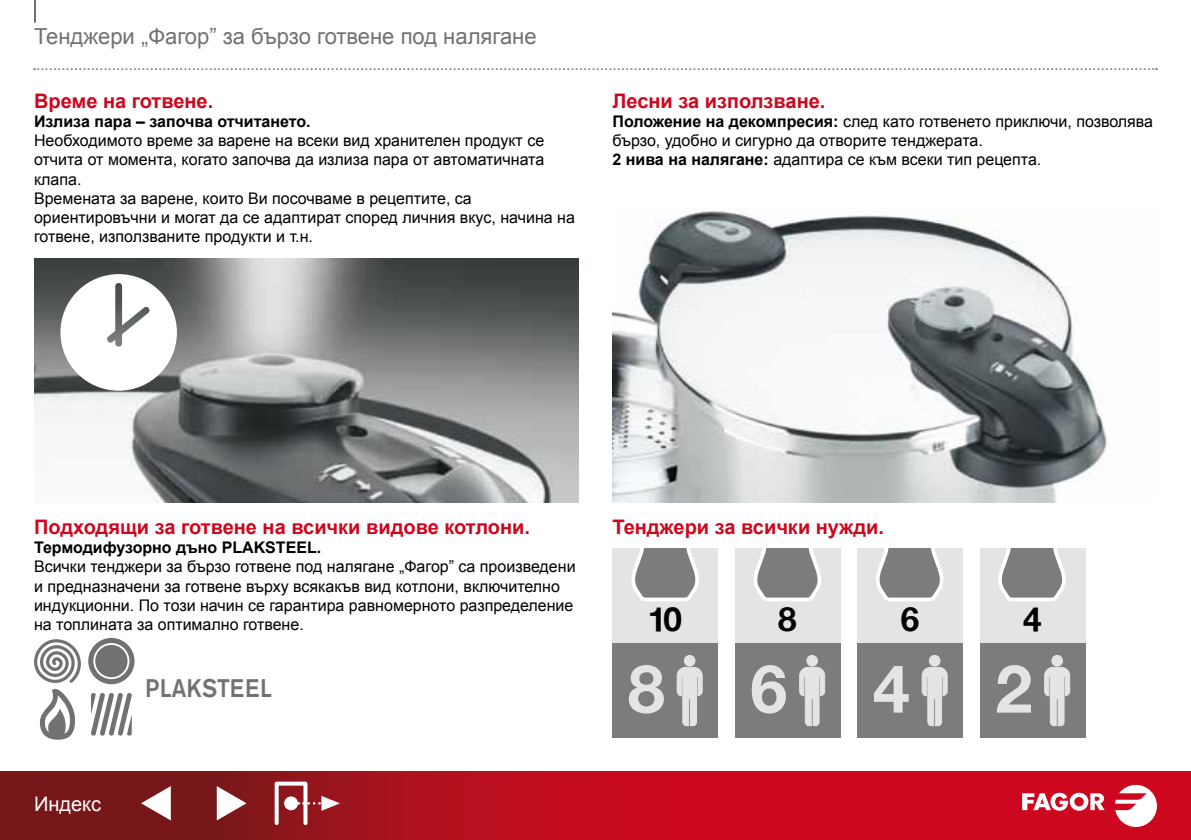
<style>
.page{position:relative;width:1191px;height:840px;background:#fff}
.page>*{position:absolute;margin:0;border:0;box-sizing:border-box;transform-origin:0 0}
.t1{font:700 66.6px "Helvetica Neue";color:#e3e4e4}
.t2{font:700 33.2px "Helvetica Neue";color:#000}
.t3{font:500 25.2px "Akzidenz Grotesk Pro";letter-spacing:.01em;color:#707172;scale:.9 1}
.t4{font:22px "Arial";color:#707172}
.t5{font:700 20px "Arial";color:#cd071e}
.t6{font:20px "Arial";color:#fff}
.t7{font:16px/19.2px "Arial";color:#000}
.t8{font:700 16px "Arial";color:#000}
.s1{font-weight:700}
</style>
<div class="page">
<svg style="left:0;top:771px;width:1191px;height:68px"></svg>
<svg style="left:1022px;top:792px;width:82px;height:18px"></svg>
<svg style="left:1115px;top:784px;width:42px;height:42px"></svg>
<hr style="left:34px;top:0;width:2px;height:23px;background:#707172">
<svg style="left:217px;top:785px;width:29px;height:35px"></svg>
<svg style="left:141px;top:785px;width:30px;height:35px"></svg>
<div style="left:275px;top:781px;width:32px;height:43px;border:4px solid #fff"></div>
<div style="left:284px;top:796px;width:14px;height:13px;background:#fff;border-radius:50%"></div>
<svg style="left:298px;top:795px;width:42px;height:15px"></svg>
<svg style="left:34px;top:68px;width:1123px;height:2px"></svg>
<div style="left:612px;top:548px;width:105px;height:95px;background:#e3e4e4"></div>
<svg style="left:631px;top:548px;width:68px;height:53px"></svg>
<div style="left:612px;top:643px;width:105px;height:94px;background:#7b7c7e"></div>
<svg style="left:676px;top:666px;width:27px;height:60px"></svg>
<div style="left:684px;top:655px;width:11px;height:10px;background:#e3e4e4;border-radius:50%"></div>
<div style="left:684px;top:654px;width:11px;height:12px;border:1px solid #e3e4e4;border-radius:50%"></div>
<div style="left:735px;top:548px;width:105px;height:95px;background:#e3e4e4"></div>
<svg style="left:754px;top:548px;width:67px;height:53px"></svg>
<div style="left:735px;top:643px;width:105px;height:94px;background:#7b7c7e"></div>
<svg style="left:799px;top:666px;width:26px;height:60px"></svg>
<div style="left:807px;top:655px;width:10px;height:10px;background:#e3e4e4;border-radius:50%"></div>
<div style="left:806px;top:654px;width:12px;height:12px;border:1px solid #e3e4e4;border-radius:50%"></div>
<div style="left:857px;top:548px;width:105px;height:95px;background:#e3e4e4"></div>
<svg style="left:876px;top:548px;width:68px;height:53px"></svg>
<div style="left:857px;top:643px;width:105px;height:94px;background:#7b7c7e"></div>
<svg style="left:921px;top:666px;width:27px;height:60px"></svg>
<div style="left:929px;top:655px;width:11px;height:10px;background:#e3e4e4;border-radius:50%"></div>
<div style="left:929px;top:654px;width:11px;height:12px;border:1px solid #e3e4e4;border-radius:50%"></div>
<div style="left:980px;top:548px;width:105px;height:95px;background:#e3e4e4"></div>
<svg style="left:998px;top:548px;width:68px;height:53px"></svg>
<div style="left:980px;top:643px;width:105px;height:94px;background:#7b7c7e"></div>
<svg style="left:1044px;top:666px;width:26px;height:60px"></svg>
<div style="left:1051px;top:655px;width:11px;height:10px;background:#e3e4e4;border-radius:50%"></div>
<div style="left:1051px;top:654px;width:11px;height:12px;border:1px solid #e3e4e4;border-radius:50%"></div>
<img style="left:612px;top:211px;width:495px;height:291px">
<svg style="left:34px;top:638px;width:98px;height:101px"></svg>
<img style="left:34px;top:258px;width:544px;height:244px">
<svg style="left:60px;top:274px;width:117px;height:116px"></svg>
<h3 class="t4" style="left:34px;top:22px;width:504px">Тенджери „Фагор” за бързо готвене под налягане</h3>
<p class="t5" style="left:34px;top:87px;width:181px">Време на готвене.</p>
<p class="t8" style="left:34px;top:111px;width:278px">Излиза пара – започва отчитането.</p>
<p class="t7" style="left:34px;top:131px;width:542px">Необходимото време за варене на всеки вид хранителен продукт се отчита от момента, когато започва да излиза пара от автоматичната клапа.<br>Времената за варене, които Ви посочваме в рецептите, са ориентировъчни и могат да се адаптират според личния вкус, начина на готвене, използваните продукти и т.н.</p>
<p class="t5" style="left:612px;top:87px;width:214px">Лесни за използване.</p>
<p class="t7" style="left:612px;top:112px;width:542px"><span class="s1">Положение на декомпресия:</span> след като готвенето приключи, позволява бързо, удобно и сигурно да отворите тенджерата.<br><span class="s1">2 нива на налягане:</span> адаптира се към всеки тип рецепта.</p>
<p class="t5" style="left:34px;top:513px;width:497px">Подходящи за готвене на всички видове котлони.</p>
<p class="t8" style="left:34px;top:536px;width:289px">Термодифузорно дъно PLAKSTEEL.</p>
<p class="t7" style="left:34px;top:557px;width:543px">Всички тенджери за бързо готвене под налягане „Фагор” са произведени и предназначени за готвене върху всякакъв вид котлони, включително индукционни. По този начин се гарантира равномерното разпределение на топлината за оптимално готвене.</p>
<p class="t6" style="left:34px;top:790px;width:69px">Индекс</p>
<h3 class="t3" style="left:145px;top:671px;width:142px">PLAKSTEEL</h3>
<p class="t5" style="left:612px;top:513px;width:273px">Тенджери за всички нужди.</p>
<h2 class="t2" style="left:648px;top:598px;width:36px">10</h2>
<h1 class="t1" style="left:628px;top:647px;width:38px">8</h1>
<h2 class="t2" style="left:778px;top:598px;width:20px">8</h2>
<h1 class="t1" style="left:750px;top:647px;width:38px">6</h1>
<h2 class="t2" style="left:900px;top:598px;width:20px">6</h2>
<h1 class="t1" style="left:873px;top:647px;width:38px">4</h1>
<h2 class="t2" style="left:1023px;top:598px;width:20px">4</h2>
<h1 class="t1" style="left:995px;top:647px;width:38px">2</h1>
</div>
